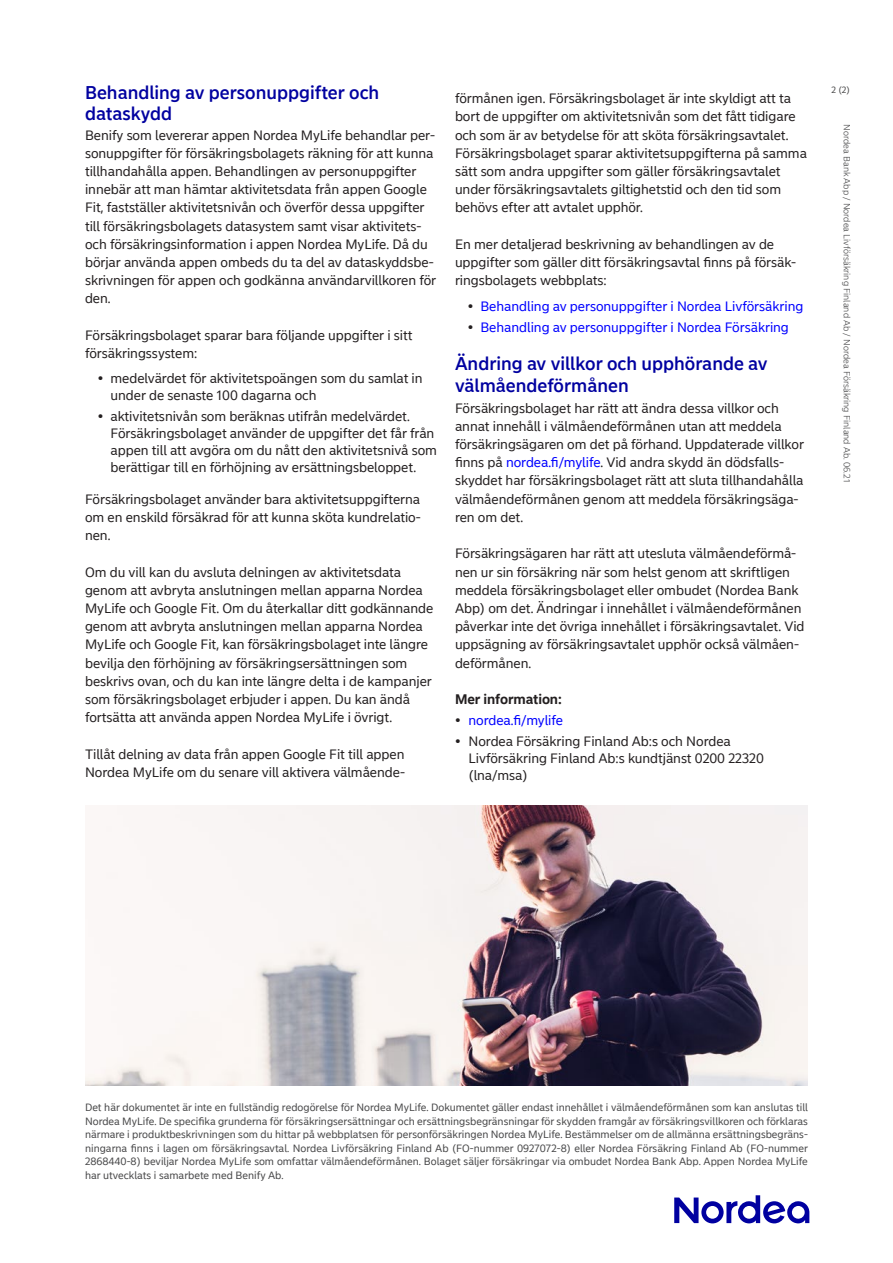
<style>
.page{position:relative;width:893px;height:1263px;background:#fff}
.page>*{position:absolute;margin:0;border:0;box-sizing:border-box;transform-origin:0 0}
.Leipis_otsikko_12pt{font:500 18px/21.6px "Nordea Sans Small";color:#0000a0}
.Body_text_no_indent{font:13.5px/18.1px "Nordea Sans Small";letter-spacing:-.005em;color:#231f20}
.t1{font:13.5px "Nordea Sans Small";letter-spacing:-.005em;color:#00f}
.Body_text_no_indent-2{font:700 13.5px "Nordea Sans Small";letter-spacing:-.005em;color:#231f20}
.Lakiteksti__P{font:10.5px/13.5px "Nordea Sans Small";color:#474748;text-align:justify}
.t2{font:300 9px "Nordea Sans Small";color:#474748}
.t3{font:9px "Nordea Sans Small";color:#474748}
.s1{color:#231f20}
.s2{color:#00f}
</style>
<div class="page">
<svg style="left:674px;top:1195px;width:135px;height:28px"></svg>
<img style="left:85px;top:805px;width:723px;height:281px">
<h2 class="Leipis_otsikko_12pt" style="left:85px;top:82px;width:296px">Behandling av personuppgifter och dataskydd</h2>
<p class="Body_text_no_indent" style="left:85px;top:126px;width:353px">Benify som levererar appen Nordea MyLife behandlar per&shy;sonuppgifter för försäkringsbolagets räkning för att kunna tillhandahålla appen. Behandlingen av personuppgifter innebär att man hämtar aktivitetsdata från appen Google Fit, fastställer aktivitetsnivån och överför dessa uppgifter till försäkringsbolagets datasystem samt visar aktivitets&shy;och försäkringsinformation i appen Nordea MyLife. Då du börjar använda appen ombeds du ta del av dataskyddsbe&shy;skrivningen för appen och godkänna användarvillkoren för den.</p>
<p class="Body_text_no_indent" style="left:85px;top:326px;width:329px">Försäkringsbolaget sparar bara följande uppgifter i sitt försäkringssystem:</p>
<p class="Body_text_no_indent" style="left:111px;top:370px;width:314px;line-height:16.8px;text-indent:-13px">• medelvärdet för aktivitetspoängen som du samlat in under de senaste 100 dagarna och</p>
<p class="Body_text_no_indent" style="left:111px;top:408px;width:328px;line-height:16.8px;text-indent:-13px">• aktivitetsnivån som beräknas utifrån medelvärdet.<br>Försäkringsbolaget använder de uppgifter det får från appen till att avgöra om du nått den aktivitetsnivå som berättigar till en förhöjning av ersättningsbeloppet.</p>
<p class="Body_text_no_indent" style="left:85px;top:490px;width:337px;text-align:justify">Försäkringsbolaget använder bara aktivitetsuppgifterna om en enskild försäkrad för att kunna sköta kundrelatio&shy;nen.</p>
<p class="Body_text_no_indent" style="left:85px;top:563px;width:350px">Om du vill kan du avsluta delningen av aktivitetsdata genom att avbryta anslutningen mellan apparna Nordea MyLife och Google Fit. Om du återkallar ditt godkännande genom att avbryta anslutningen mellan apparna Nordea MyLife och Google Fit, kan försäkringsbolaget inte längre bevilja den förhöjning av försäkringsersättningen som beskrivs ovan, och du kan inte längre delta i de kampanjer som försäkringsbolaget erbjuder i appen. Du kan ändå fortsätta att använda appen Nordea MyLife i övrigt.</p>
<p class="Body_text_no_indent" style="left:85px;top:745px;width:321px">Tillåt delning av data från appen Google Fit till appen<br>Nordea MyLife om du senare vill aktivera välmående-</p>
<p class="Body_text_no_indent" style="left:455px;top:90px;width:353px">förmånen igen. Försäkringsbolaget är inte skyldigt att ta bort de uppgifter om aktivitetsnivån som det fått tidigare och som är av betydelse för att sköta försäkringsavtalet.<br>Försäkringsbolaget sparar aktivitetsuppgifterna på samma sätt som andra uppgifter som gäller försäkringsavtalet under försäkringsavtalets giltighetstid och den tid som behövs efter att avtalet upphör.</p>
<p class="Body_text_no_indent" style="left:455px;top:235px;width:343px">En mer detaljerad beskrivning av behandlingen av de uppgifter som gäller ditt försäkringsavtal finns på försäk&shy;ringsbolagets webbplats:</p>
<p class="t1" style="left:468px;top:298px;width:337px"><span class="s1">•</span> Behandling av personuppgifter i Nordea Livförsäkring</p>
<p class="t1" style="left:468px;top:319px;width:323px"><span class="s1">•</span> Behandling av personuppgifter i Nordea Försäkring</p>
<h2 class="Leipis_otsikko_12pt" style="left:455px;top:353px;width:314px">Ändring av villkor och upphörande av välmåendeförmånen</h2>
<p class="Body_text_no_indent" style="left:455px;top:399px;width:350px">Försäkringsbolaget har rätt att ändra dessa villkor och annat innehåll i välmåendeförmånen utan att meddela försäkringsägaren om det på förhand. Uppdaterade villkor finns på <span class="s2">nordea.fi/mylife</span>. Vid andra skydd än dödsfalls&shy;skyddet har försäkringsbolaget rätt att sluta tillhandahålla välmåendeförmånen genom att meddela försäkringsäga&shy;ren om det.</p>
<p class="Body_text_no_indent" style="left:455px;top:545px;width:351px">Försäkringsägaren har rätt att utesluta välmåendeförmå&shy;nen ur sin försäkring när som helst genom att skriftligen meddela försäkringsbolaget eller ombudet (Nordea Bank Abp) om det. Ändringar i innehållet i välmåendeförmånen påverkar inte det övriga innehållet i försäkringsavtalet. Vid uppsägning av försäkringsavtalet upphör också välmåen&shy;deförmånen.</p>
<p class="Body_text_no_indent-2" style="left:455px;top:691px;width:108px">Mer information:</p>
<p class="t1" style="left:455px;top:712px;width:110px"><span class="s1">•</span> nordea.fi/mylife</p>
<p class="Body_text_no_indent" style="left:468px;top:733px;width:297px;line-height:16.8px;text-indent:-14px">• Nordea Försäkring Finland Ab:s och Nordea<br>Livförsäkring Finland Ab:s kundtjänst 0200 22320 (lna/msa)</p>
<p class="t3" style="left:831px;top:84px;width:20px">2 (2)</p>
<p class="t2" style="left:852px;top:124px;width:359px;rotate:90deg">Nordea Bank Abp / Nordea Livförsäkring Finland Ab / Nordea Försäkring Finland Ab. 06.21</p>
<p class="Lakiteksti__P" style="left:85px;top:1101px;width:724px">Det här dokumentet är inte en fullständig redogörelse för Nordea MyLife. Dokumentet gäller endast innehållet i välmåendeförmånen som kan anslutas till Nordea MyLife. De specifika grunderna för försäkringsersättningar och ersättningsbegränsningar för skydden framgår av försäkringsvillkoren och förklaras närmare i produktbeskrivningen som du hittar på webbplatsen för personförsäkringen Nordea MyLife. Bestämmelser om de allmänna ersättningsbegräns&shy;ningarna finns i lagen om försäkringsavtal. Nordea Livförsäkring Finland Ab (FO-nummer 0927072-8) eller Nordea Försäkring Finland Ab (FO-nummer 2868440-8) beviljar Nordea MyLife som omfattar välmåendeförmånen. Bolaget säljer försäkringar via ombudet Nordea Bank Abp. Appen Nordea MyLife har utvecklats i samarbete med Benify Ab.</p>
</div>
